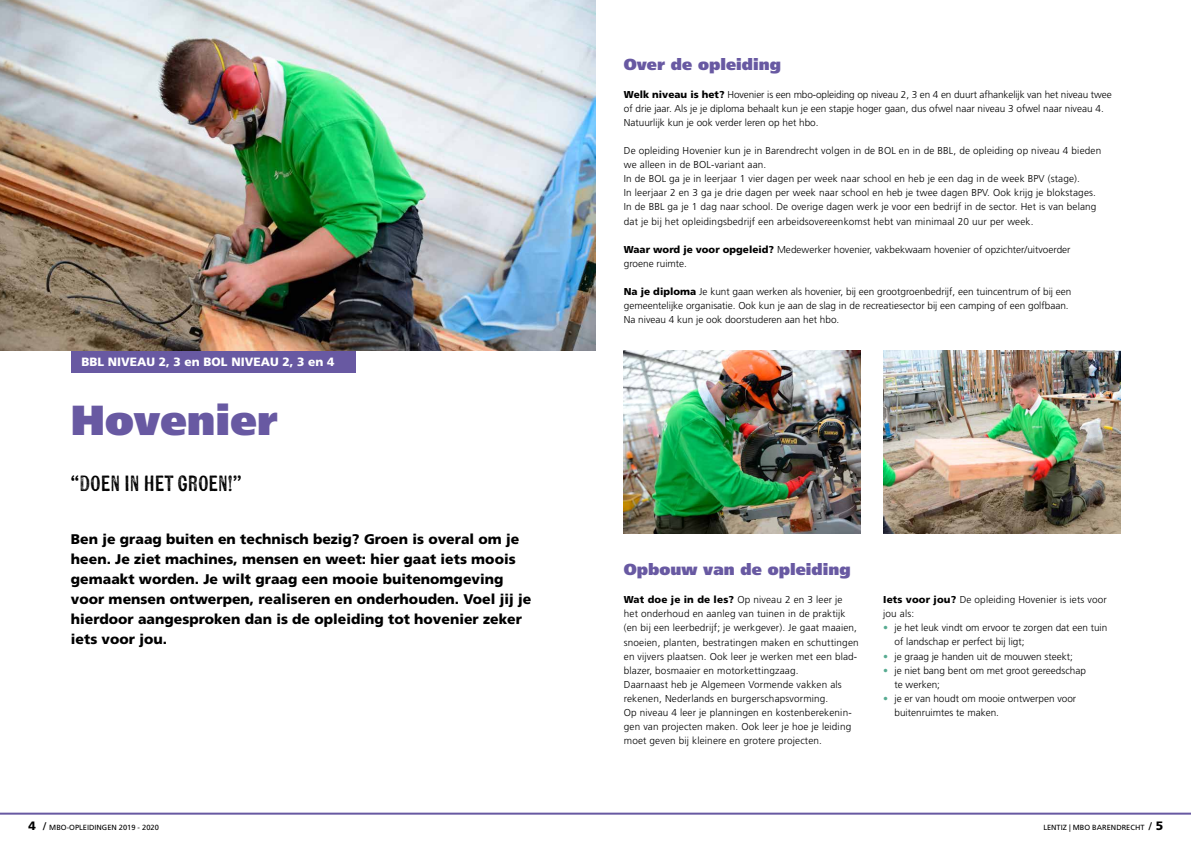
<style>
.page{position:relative;width:1191px;height:842px;background:#fff}
.page>*{position:absolute;margin:0;border:0;box-sizing:border-box;transform-origin:0 0}
.t1{font:900 42px "Frutiger LT Std";color:#6859a2}
.t2{font:22px "Kiln Sans";color:#000}
.t3{font:900 16px "Frutiger LT Std";color:#6859a2}
.t4{font:900 14px/20px "Frutiger LT Std";color:#000}
.t5{font:900 12px "Frutiger LT Std";color:#fff}
.t6{font:300 10px/14px "Frutiger LT Std";letter-spacing:.015em;color:#000}
.t7{font:7.5px "Frutiger LT Std";color:#000}
.s1{font-weight:900}
.s2{color:#57ab91}
.s3{font-weight:900;font-size:12.1px}
.s4{font-size:11px}
</style>
<div class="page">
<hr style="left:0;top:813px;width:1191px;height:2px;background:#6859a2">
<div style="left:71px;top:351px;width:285px;height:22px;background:#6859a2"></div>
<img style="left:0;top:0;width:595px;height:351px">
<img style="left:883px;top:351px;width:237px;height:182px">
<img style="left:624px;top:351px;width:236px;height:182px">
<p class="t5" style="left:81px;top:355px;width:254px">BBL NIVEAU 2, 3 en BOL NIVEAU 2, 3 en 4</p>
<h1 class="t1" style="left:71px;top:395px;width:208px">Hovenier</h1>
<h2 class="t2" style="left:71px;top:469px;width:172px">“DOEN IN HET GROEN!”</h2>
<p class="t4" style="left:71px;top:529px;width:462px">Ben je graag buiten en technisch bezig? Groen is overal om je heen. Je ziet machines, mensen en weet: hier gaat iets moois gemaakt worden. Je wilt graag een mooie buitenomgeving voor mensen ontwerpen, realiseren en onderhouden. Voel jij je hierdoor aangesproken dan is de opleiding tot hovenier zeker iets voor jou.</p>
<h3 class="t3" style="left:624px;top:55px;width:159px">Over de opleiding</h3>
<p class="t6" style="left:624px;top:88px;width:489px"><span class="s1">Welk niveau is het?</span> Hovenier is een mbo-opleiding op niveau 2, 3 en 4 en duurt afhankelijk van het niveau twee of drie jaar. Als je je diploma behaalt kun je een stapje hoger gaan, dus ofwel naar niveau 3 ofwel naar niveau 4.<br>Natuurlijk kun je ook verder leren op het hbo.</p>
<p class="t6" style="left:624px;top:144px;width:479px">De opleiding Hovenier kun je in Barendrecht volgen in de BOL en in de BBL, de opleiding op niveau 4 bieden we alleen in de BOL-variant aan.<br>In de BOL ga je in leerjaar 1 vier dagen per week naar school en heb je een dag in de week BPV (stage).<br>In leerjaar 2 en 3 ga je drie dagen per week naar school en heb je twee dagen BPV. Ook krijg je blokstages.<br>In de BBL ga je 1 dag naar school. De overige dagen werk je voor een bedrijf in de sector. Het is van belang dat je bij het opleidingsbedrijf een arbeidsovereenkomst hebt van minimaal 20 uur per week.</p>
<p class="t6" style="left:624px;top:242px;width:448px"><span class="s1">Waar word je voor opgeleid?</span> Medewerker hovenier, vakbekwaam hovenier of opzichter/uitvoerder groene ruimte.</p>
<p class="t6" style="left:624px;top:284px;width:449px"><span class="s1">Na je diploma</span> Je kunt gaan werken als hovenier, bij een grootgroenbedrijf, een tuincentrum of bij een gemeentelijke organisatie. Ook kun je aan de slag in de recreatiesector bij een camping of een golfbaan.<br>Na niveau 4 kun je ook doorstuderen aan het hbo.</p>
<h3 class="t3" style="left:624px;top:560px;width:228px">Opbouw van de opleiding</h3>
<p class="t6" style="left:624px;top:593px;width:236px"><span class="s1">Wat doe je in de les?</span> Op niveau 2 en 3 leer je het onderhoud en aanleg van tuinen in de praktijk (en bij een leerbedrijf; je werkgever). Je gaat maaien, snoeien, planten, bestratingen maken en schuttingen en vijvers plaatsen. Ook leer je werken met een blad&shy;blazer, bosmaaier en motorkettingzaag.<br>Daarnaast heb je Algemeen Vormende vakken als rekenen, Nederlands en burgerschapsvorming.<br>Op niveau 4 leer je planningen en kostenberekenin&shy;gen van projecten maken. Ook leer je hoe je leiding moet geven bij kleinere en grotere projecten.</p>
<p class="t6" style="left:883px;top:593px;width:225px"><span class="s1">Iets voor jou?</span> De opleiding Hovenier is iets voor jou als:</p>
<p class="t6" style="left:894px;top:621px;width:214px;text-indent:-11px"><span class="s2">•</span> je het leuk vindt om ervoor te zorgen dat een tuin of landschap er perfect bij ligt;</p>
<p class="t6" style="left:883px;top:649px;width:191px"><span class="s2">•</span> je graag je handen uit de mouwen steekt;</p>
<p class="t6" style="left:894px;top:663px;width:193px;text-indent:-11px"><span class="s2">•</span> je niet bang bent om met groot gereedschap te werken;</p>
<p class="t6" style="left:894px;top:691px;width:183px;text-indent:-11px"><span class="s2">•</span> je er van houdt om mooie ontwerpen voor buitenruimtes te maken.</p>
<p class="t7" style="left:28px;top:823px;width:132px"><span class="s3">4</span> <span class="s4">/</span> MBO-OPLEIDINGEN 2019 - 2020</p>
<p class="t7" style="left:1043px;top:823px;width:121px">LENTIZ | MBO BARENDRECHT <span class="s4">/</span> <span class="s3">5</span></p>
</div>
